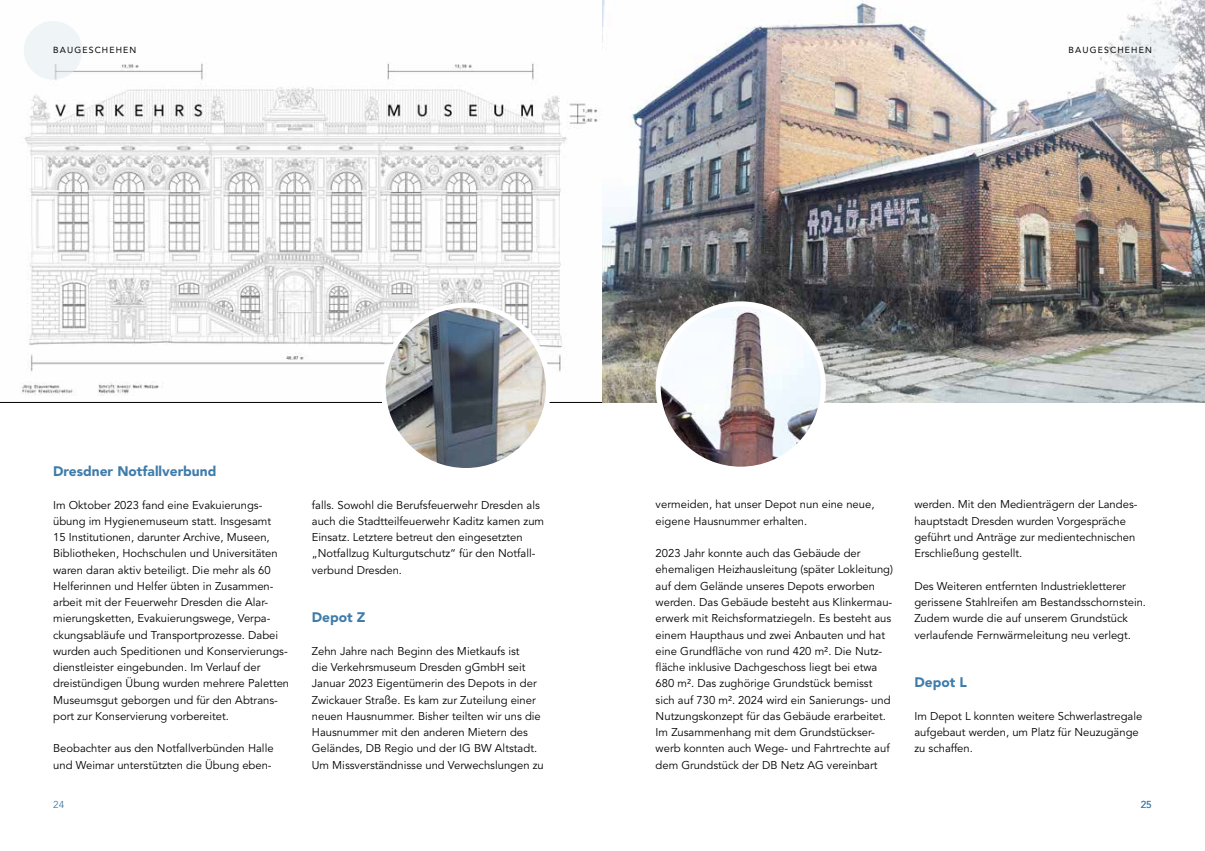
<style>
.page{position:relative;width:1205px;height:851px;background:#fff}
.page>*{position:absolute;margin:0;border:0;box-sizing:border-box;transform-origin:0 0}
.t1{font:900 13.75px "Avenir LT Std";color:#3e7cab}
.t2{font:11.25px/16.2px "Avenir LT Std";color:#000}
.t3{font:10px "Avenir LT Std";color:#3e7cab}
.t4{font:8.75px "Avenir LT Std";letter-spacing:.13em;color:#000}
</style>
<div class="page">
<img style="left:603px;top:0;width:602px;height:402px">
<svg style="left:0;top:0;width:603px;height:402px"></svg>
<svg style="left:1121px;top:21px;width:59px;height:59px;fill:#ebeff2"></svg>
<div style="left:24px;top:21px;width:58px;height:59px;background:#eff4f7;border-radius:50%"></div>
<img style="left:660px;top:304px;width:163px;height:161px">
<div style="left:656px;top:301px;width:170px;height:170px;border:5px solid #fff;border-radius:50%"></div>
<img style="left:383px;top:307px;width:165px;height:160px">
<div style="left:381px;top:303px;width:170px;height:170px;border:5px solid #fff;border-radius:50%"></div>
<p class="t4" style="left:53px;top:45px;width:85px">BAUGESCHEHEN</p>
<p class="t4" style="left:1068px;top:45px;width:85px">BAUGESCHEHEN</p>
<p class="t1" style="left:53px;top:463px;width:165px">Dresdner Notfallverbund</p>
<p class="t2" style="left:53px;top:496px;width:238px">Im Oktober 2023 fand eine Evakuierungs&shy;übung im Hygienemuseum statt. Insgesamt<br>15 Institutionen, darunter Archive, Museen, Bibliotheken, Hochschulen und Universitäten waren daran aktiv beteiligt. Die mehr als 60<br>Helferinnen und Helfer übten in Zusammen&shy;arbeit mit der Feuerwehr Dresden die Alar&shy;mierungsketten, Evakuierungswege, Verpa&shy;ckungsabläufe und Transportprozesse. Dabei wurden auch Speditionen und Konservierungs&shy;dienstleister eingebunden. Im Verlauf der dreistündigen Übung wurden mehrere Paletten Museumsgut geborgen und für den Abtrans&shy;port zur Konservierung vorbereitet.</p>
<p class="t2" style="left:53px;top:740px;width:222px">Beobachter aus den Notfallverbünden Halle und Weimar unterstützten die Übung eben-</p>
<p class="t3" style="left:53px;top:798px;width:13px">24</p>
<p class="t2" style="left:312px;top:496px;width:234px">falls. Sowohl die Berufsfeuerwehr Dresden als auch die Stadtteilfeuerwehr Kaditz kamen zum Einsatz. Letztere betreut den eingesetzten „Notfallzug Kulturgutschutz“ für den Notfall&shy;verbund Dresden.</p>
<p class="t1" style="left:312px;top:609px;width:55px">Depot Z</p>
<p class="t2" style="left:312px;top:643px;width:233px">Zehn Jahre nach Beginn des Mietkaufs ist<br>die Verkehrsmuseum Dresden gGmbH seit Januar 2023 Eigentümerin des Depots in der Zwickauer Straße. Es kam zur Zuteilung einer neuen Hausnummer. Bisher teilten wir uns die Hausnummer mit den anderen Mietern des Geländes, DB Regio und der IG BW Altstadt.<br>Um Missverständnisse und Verwechslungen zu</p>
<p class="t2" style="left:656px;top:496px;width:220px">vermeiden, hat unser Depot nun eine neue, eigene Hausnummer erhalten.</p>
<p class="t2" style="left:656px;top:545px;width:239px">2023 Jahr konnte auch das Gebäude der ehemaligen Heizhausleitung (später Lokleitung) auf dem Gelände unseres Depots erworben werden. Das Gebäude besteht aus Klinkermau&shy;erwerk mit Reichsformatziegeln. Es besteht aus einem Haupthaus und zwei Anbauten und hat eine Grundfläche von rund 420 m². Die Nutz&shy;fläche inklusive Dachgeschoss liegt bei etwa 680 m². Das zughörige Grundstück bemisst sich auf 730 m². 2024 wird ein Sanierungs- und Nutzungskonzept für das Gebäude erarbeitet.<br>Im Zusammenhang mit dem Grundstückser&shy;werb konnten auch Wege- und Fahrtrechte auf dem Grundstück der DB Netz AG vereinbart</p>
<p class="t2" style="left:914px;top:496px;width:225px">werden. Mit den Medienträgern der Landes&shy;hauptstadt Dresden wurden Vorgespräche geführt und Anträge zur medientechnischen Erschließung gestellt.</p>
<p class="t2" style="left:914px;top:578px;width:233px">Des Weiteren entfernten Industriekletterer gerissene Stahlreifen am Bestandsschornstein.<br>Zudem wurde die auf unserem Grundstück verlaufende Fernwärmeleitung neu verlegt.</p>
<p class="t1" style="left:914px;top:674px;width:54px">Depot L</p>
<p class="t2" style="left:914px;top:708px;width:229px">Im Depot L konnten weitere Schwerlastregale aufgebaut werden, um Platz für Neuzugänge zu schaffen.</p>
<p class="t3" style="left:1140px;top:798px;width:13px">25</p>
</div>
